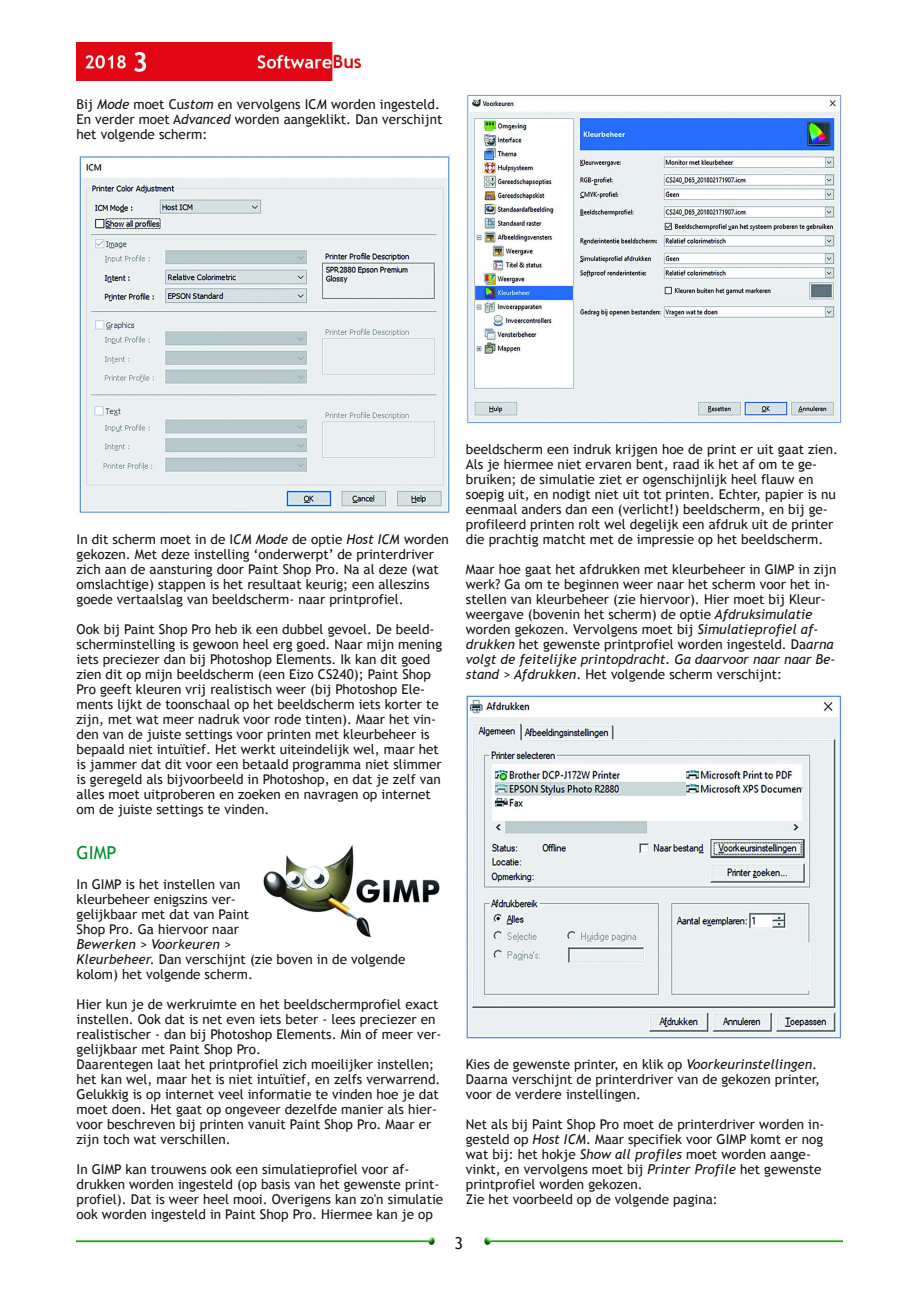
<style>
.page{position:relative;width:919px;height:1289px;background:#fff}
.page>*{position:absolute;margin:0;border:0;box-sizing:border-box;transform-origin:0 0}
.t1{font:18px "Trebuchet MS";color:#008f33}
.t2{font:16.5px "Trebuchet MS";color:#161413}
.t3{font:13.5px/15px "Trebuchet MS";color:#161413}
.s1{font-style:italic}
</style>
<div class="page">
<img style="left:77px;top:43px;width:283px;height:38px">
<img style="left:77px;top:1237px;width:358px;height:7px">
<img style="left:484px;top:1237px;width:358px;height:7px">
<img style="left:77px;top:154px;width:374px;height:361px">
<img style="left:263px;top:845px;width:177px;height:93px">
<img style="left:466px;top:94px;width:376px;height:330px">
<img style="left:466px;top:695px;width:376px;height:344px">
<p class="t3" style="left:77px;top:96px;width:367px">Bij <span class="s1">Mode</span> moet Cu<span class="s1">stom</span> en vervolgens IC<span class="s1">M</span> worden ingesteld.<br>En verder moet A<span class="s1">dvanced</span> worden aangeklikt. Dan verschijnt het volgende scherm:</p>
<p class="t3" style="left:77px;top:531px;width:374px">In dit scherm moet in de I<span class="s1">CM Mode</span> de optie <span class="s1">Host ICM</span> worden gekozen. Met deze instelling ‘onderwerpt’ de printerdriver zich aan de aansturing door Paint Shop Pro. Na al deze (wat omslachtige) stappen is het resultaat keurig; een alleszins goede vertaalslag van beeldscherm‐ naar printprofiel.</p>
<p class="t3" style="left:77px;top:621px;width:367px">Ook bij Paint Shop Pro heb ik een dubbel gevoel. De beeld‐ scherminstelling is gewoon heel erg goed. Naar mijn mening iets preciezer dan bij Photoshop Elements. Ik kan dit goed zien dit op mijn beeldscherm (een Eizo CS240); Paint Shop Pro geeft kleuren vrij realistisch weer (bij Photoshop Ele‐ ments lijkt de toonschaal op het beeldscherm iets korter te zijn, met wat meer nadruk voor rode tinten). Maar het vin‐ den van de juiste settings voor printen met kleurbeheer is bepaald niet intuïtief. Het werkt uiteindelijk wel, maar het is jammer dat dit voor een betaald programma niet slimmer is geregeld als bijvoorbeeld in Photoshop, en dat je zelf van alles moet uitproberen en zoeken en navragen op internet om de juiste settings te vinden.</p>
<h1 class="t1" style="left:77px;top:842px;width:41px">GIMP</h1>
<p class="t3" style="left:77px;top:876px;width:174px">In GIMP is het instellen van kleurbeheer enigszins ver‐ gelijkbaar met dat van Paint<br>Shop Pro. Ga hiervoor naar</p>
<p class="t3" style="left:77px;top:936px;width:330px"><span class="s1">Bewerken &gt; Voorkeuren &gt;<br>Kleurbeheer</span>. Dan verschijnt (zie boven in de volgende kolom) het volgende scherm.</p>
<p class="t3" style="left:77px;top:996px;width:366px">Hier kun je de werkruimte en het beeldschermprofiel exact instellen. Ook dat is net even iets beter ‐ lees preciezer en realistischer ‐ dan bij Photoshop Elements. Min of meer ver‐ gelijkbaar met Paint Shop Pro.<br>Daarentegen laat het printprofiel zich moeilijker instellen; het kan wel, maar het is niet intuïtief, en zelfs verwarrend.<br>Gelukkig is op internet veel informatie te vinden hoe je dat moet doen. Het gaat op ongeveer dezelfde manier als hier‐ voor beschreven bij printen vanuit Paint Shop Pro. Maar er zijn toch wat verschillen.</p>
<p class="t3" style="left:77px;top:1161px;width:368px">In GIMP kan trouwens ook een simulatieprofiel voor af‐ drukken worden ingesteld (op basis van het gewenste print‐ profiel). Dat is weer heel mooi. Overigens kan zo'n simulatie ook worden ingesteld in Paint Shop Pro. Hiermee kan je op</p>
<p class="t3" style="left:466px;top:441px;width:374px">beeldscherm een indruk krijgen hoe de print er uit gaat zien.<br>Als je hiermee niet ervaren bent, raad ik het af om te ge‐ bruiken; de simulatie ziet er ogenschijnlijk heel flauw en soepig uit, en nodigt niet uit tot printen. Echter, papier is nu eenmaal anders dan een (verlicht!) beeldscherm, en bij ge‐ profileerd printen rolt wel degelijk een afdruk uit de printer die prachtig matcht met de impressie op het beeldscherm.</p>
<p class="t3" style="left:466px;top:561px;width:372px">Maar hoe gaat het afdrukken met kleurbeheer in GIMP in zijn werk? Ga om te beginnen weer naar het scherm voor het in‐ stellen van kleurbeheer (zie hiervoor). Hier moet bij Kleur‐ weergave (bovenin het scherm) de optie <span class="s1">Afdruksimulatie </span>worden gekozen. Vervolgens moet bij <span class="s1">Simulatieprofiel af‐ drukken</span> het gewenste printprofiel worden ingesteld. Da<span class="s1">arna volgt de feitelijke printopdracht. Ga daarvoor naar naar Be‐ stand &gt; Afdrukken</span>. Het volgende scherm verschijnt:</p>
<p class="t3" style="left:466px;top:1056px;width:355px">Kies de gewenste printer, en klik op <span class="s1">Voorkeurinstellingen</span>.<br>Daarna verschijnt de printerdriver van de gekozen printer, voor de verdere instellingen.</p>
<p class="t3" style="left:466px;top:1116px;width:360px">Net als bij Paint Shop Pro moet de printerdriver worden in‐ gesteld op <span class="s1">Host ICM</span>. Maar specifiek voor GIMP komt er nog wat bij: het hokje <span class="s1">Show all profiles</span> moet worden aange‐ vinkt, en vervolgens moet bij <span class="s1">Printer Profile</span> het gewenste printprofiel worden gekozen.<br>Zie het voorbeeld op de volgende pagina:</p>
<p class="t2" style="left:454px;top:1233px;width:10px">3</p>
</div>
